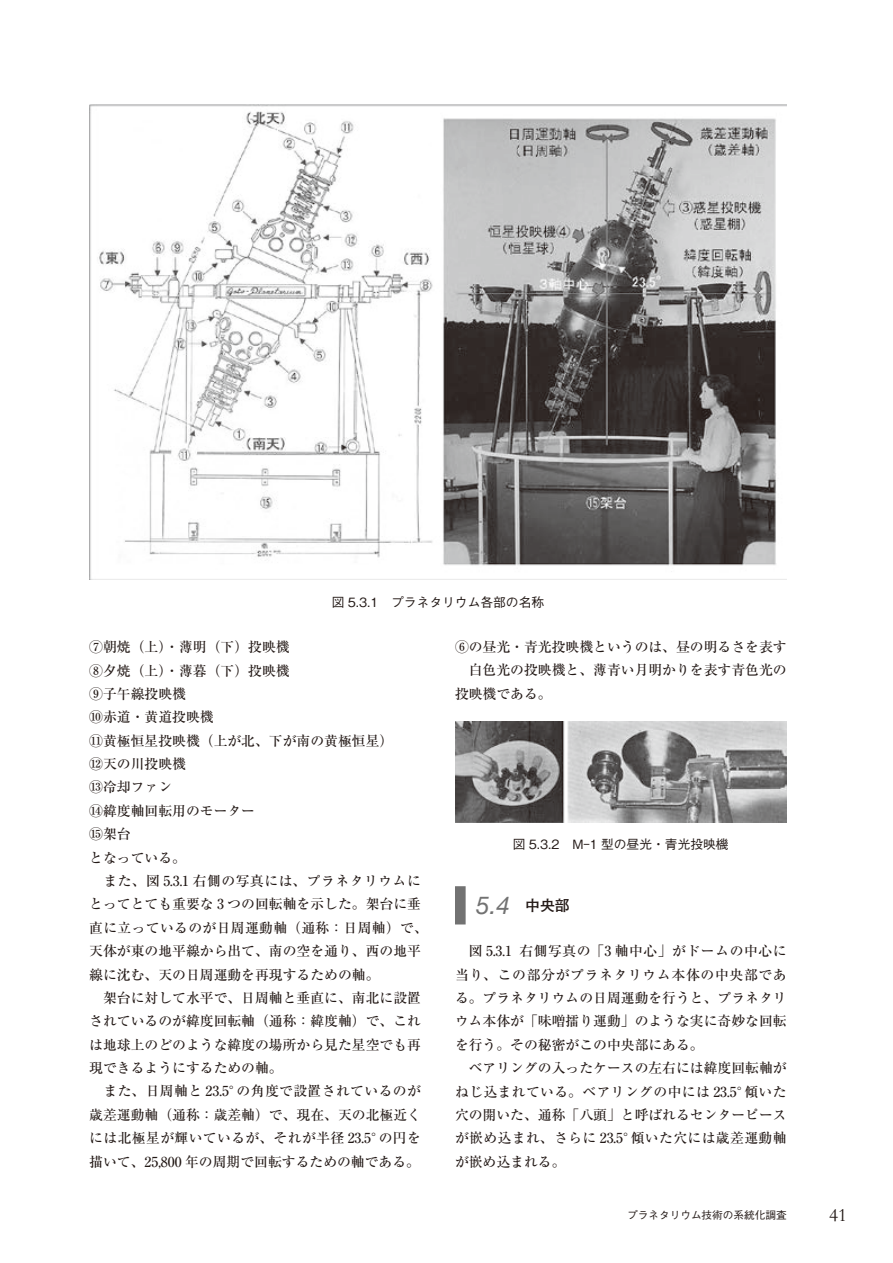
<style>
.page{position:relative;width:893px;height:1263px;background:#fff}
.page>*{position:absolute;margin:0;border:0;box-sizing:border-box;transform-origin:0 0}
.t1{font:italic 24.45px "Helvetica Neue";color:#727272}
.t2{font:19.2px "Garamond";color:#231916}
.t3{font:500 13.8px/23.4px "Ryumin Pro";color:#231916;text-align:justify}
.t4{font:500 12.75px "Gothic BBB Pro";color:#231916}
.t5{font:500 10.65px "Gothic BBB Pro";color:#231916}
.s1{font-family:"Futo Go B101 Pro";font-weight:700;font-style:normal;font-size:14.85px;color:#231916}
</style>
<div class="page">
<div style="left:455px;top:886px;width:11px;height:38px;background:#727272"></div>
<img style="left:89px;top:105px;width:698px;height:475px">
<img style="left:455px;top:721px;width:332px;height:101px">
<p class="t4" style="left:332px;top:591px;width:214px">図 5.3.1　プラネタリウム各部の名称</p>
<p class="t3" style="left:89px;top:634px;width:340px;text-align:left">⑦朝焼（上）・薄明（下）投映機<br>⑧夕焼（上）・薄暮（下）投映機<br>⑨子午線投映機<br>⑩赤道・黄道投映機<br>⑪黄極恒星投映機（上が北、下が南の黄極恒星）<br>⑫天の川投映機<br>⑬冷却ファン<br>⑭緯度軸回転用のモーター<br>⑮架台<br>となっている。<br>　また、図 5.3.1 右側の写真には、プラネタリウムにとってとても重要な 3 つの回転軸を示した。架台に垂直に立っているのが日周運動軸（通称：日周軸）で、天体が東の地平線から出て、南の空を通り、西の地平線に沈む、天の日周運動を再現するための軸。<br>　架台に対して水平で、日周軸と垂直に、南北に設置されているのが緯度回転軸（通称：緯度軸）で、これは地球上のどのような緯度の場所から見た星空でも再現できるようにするための軸。<br>　また、日周軸と 23.5°の角度で設置されているのが歳差運動軸（通称：歳差軸）で、現在、天の北極近くには北極星が輝いているが、それが半径 23.5°の円を描いて、25,800 年の周期で回転するための軸である。</p>
<p class="t3" style="left:455px;top:634px;width:333px">⑥の昼光・青光投映機というのは、昼の明るさを表す　白色光の投映機と、薄青い月明かりを表す青色光の投映機である。</p>
<p class="t4" style="left:513px;top:834px;width:217px">図 5.3.2　M-1 型の昼光・青光投映機</p>
<h1 class="t1" style="left:476px;top:887px;width:95px">5.4 <span class="s1">中央部</span></h1>
<p class="t3" style="left:455px;top:938px;width:333px;text-indent:14px">図 5.3.1 右側写真の「3 軸中心」がドームの中心に当り、この部分がプラネタリウム本体の中央部である。プラネタリウムの日周運動を行うと、プラネタリウム本体が「味噌擂り運動」のような実に奇妙な回転を行う。その秘密がこの中央部にある。</p>
<p class="t3" style="left:455px;top:1055px;width:333px;text-indent:14px">ベアリングの入ったケースの左右には緯度回転軸がねじ込まれている。ベアリングの中には 23.5°傾いた穴の開いた、通称「八頭」と呼ばれるセンターピースが嵌め込まれ、さらに 23.5°傾いた穴には歳差運動軸が嵌め込まれる。</p>
<p class="t5" style="left:627px;top:1206px;width:161px">プラネタリウム技術の系統化調査</p>
<h2 class="t2" style="left:829px;top:1202px;width:19px">41</h2>
</div>
